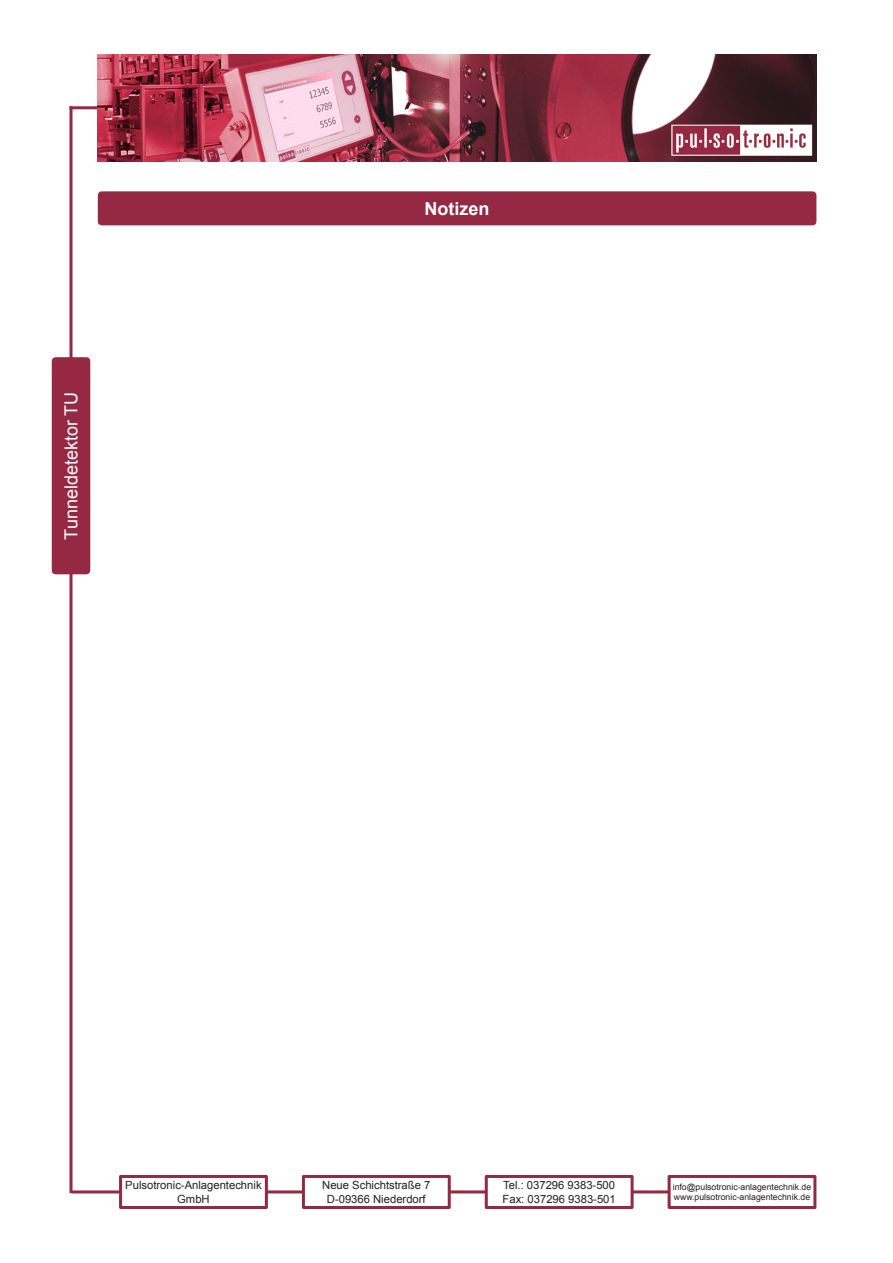
<style>
.page{position:relative;width:893px;height:1263px;background:#fff}
.page>*{position:absolute;margin:0;border:0;box-sizing:border-box;transform-origin:0 0}
.t1{font:18px "Arial";color:#fff}
.t2{font:700 18px "Arial";color:#fff}
.t3{font:11.25px/13.5px "Arial";color:#231f20;text-align:center}
.t4{font:8.7px/10.5px "Arial";color:#231f20}
</style>
<div class="page">
<hr style="left:74px;top:1190px;width:658px;height:3px;background:#952842">
<div style="left:303px;top:1176px;width:146px;height:31px;background:#fff"></div>
<div style="left:302px;top:1175px;width:149px;height:34px;border:3px solid #952842"></div>
<div style="left:486px;top:1176px;width:146px;height:31px;background:#fff"></div>
<div style="left:485px;top:1175px;width:149px;height:34px;border:3px solid #952842"></div>
<div style="left:669px;top:1176px;width:146px;height:31px;background:#fff"></div>
<div style="left:668px;top:1175px;width:148px;height:34px;border:3px solid #952842"></div>
<div style="left:121px;top:1176px;width:145px;height:31px;background:#fff"></div>
<div style="left:119px;top:1175px;width:149px;height:34px;border:3px solid #952842"></div>
<hr style="left:70px;top:108px;width:3px;height:1084px;background:#952842">
<hr style="left:71px;top:106px;width:44px;height:3px;background:#952842">
<div style="left:56px;top:361px;width:31px;height:210px;background:#952842"></div>
<div style="left:52px;top:357px;width:38px;height:217px;border:8px solid #952842"></div>
<img style="left:98px;top:54px;width:718px;height:108px">
<div style="left:102px;top:195px;width:711px;height:27px;background:#952842"></div>
<div style="left:98px;top:191px;width:718px;height:34px;border:8px solid #952842"></div>
<h1 class="t1" style="left:59px;top:540px;width:150px;rotate:-90deg">Tunneldetektor TU</h1>
<p class="t2" style="left:425px;top:196px;width:66px">Notizen</p>
<p class="t3" style="left:125px;top:1178px;width:138px">Pulsotronic-Anlagentechnik<br>GmbH</p>
<p class="t3" style="left:322px;top:1178px;width:110px">Neue Schichtstraße 7<br>D-09366 Niederdorf</p>
<p class="t3" style="left:503px;top:1178px;width:115px;text-align:left">Tel.: 037296 9383-500<br>Fax: 037296 9383-501</p>
<p class="t4" style="left:673px;top:1181px;width:140px">info@pulsotronic-anlagentechnik.de www.pulsotronic-anlagentechnik.de</p>
</div>
